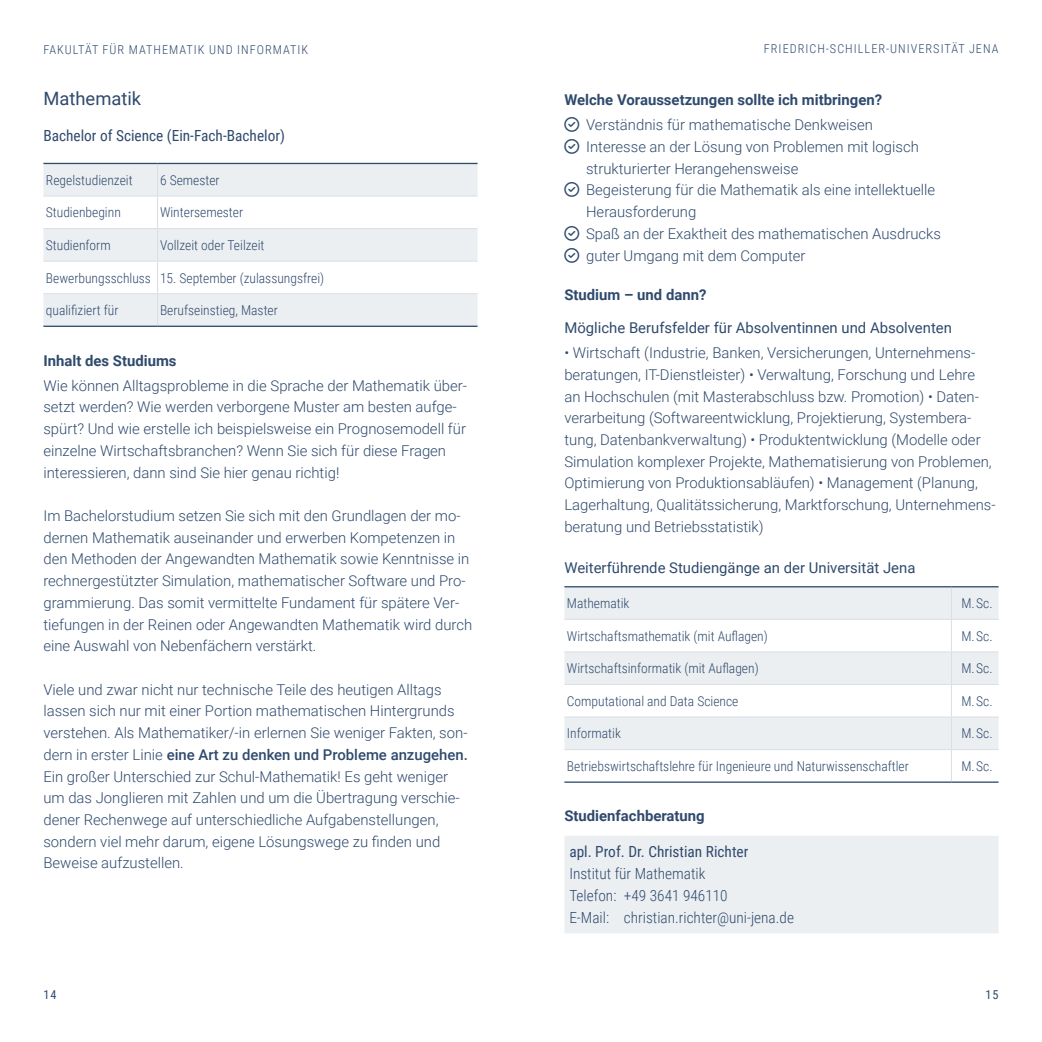
<style>
.page{position:relative;width:1042px;height:1042px;background:#fff}
.page>*{position:absolute;margin:0;border:0;box-sizing:border-box;transform-origin:0 0}
.h3_idx{font:18.38px "Roboto";color:#2f4a6d}
.p_address_4rows{font:300 15.4px/21.7px "Roboto Condensed";color:#2f4a6d}
.p_tagline_single{font:15.4px "Roboto Condensed";color:#2f4a6d}
.t1{font:300 14.88px/21.7px "Roboto";color:#2f4a6d}
.h4_mt_0_75{font:700 14.88px "Roboto";color:#2f4a6d}
.h5_mt_0_5{font:14.88px "Roboto";color:#2f4a6d}
.h5_shifted{font:14.88px "Roboto";color:#2f4a6d}
.t2{font:300 13.65px "Roboto Condensed";color:#2f4a6d}
.t3{font:300 12.25px "Roboto Condensed";letter-spacing:.085em;color:#2f4a6d}
.t4{font:12.25px "Roboto Condensed";color:#2f4a6d}
.s1{font-weight:500}
.s2{font-weight:400}
</style>
<div class="page">
<svg style="left:43px;top:164px;width:434px;height:162px;fill:#eceff2"></svg>
<hr style="left:157px;top:164px;width:1px;height:32px;background:#dadee5">
<hr style="left:157px;top:196px;width:1px;height:32px;background:#dadee5">
<hr style="left:43px;top:228px;width:115px;height:1px;background:#dadee5">
<hr style="left:158px;top:228px;width:319px;height:1px;background:#dadee5">
<hr style="left:157px;top:229px;width:1px;height:32px;background:#dadee5">
<hr style="left:43px;top:261px;width:115px;height:1px;background:#dadee5">
<hr style="left:158px;top:261px;width:319px;height:1px;background:#dadee5">
<hr style="left:157px;top:262px;width:1px;height:31px;background:#dadee5">
<hr style="left:43px;top:293px;width:115px;height:1px;background:#dadee5">
<hr style="left:158px;top:293px;width:319px;height:1px;background:#dadee5">
<hr style="left:157px;top:294px;width:1px;height:32px;background:#dadee5">
<hr style="left:43px;top:163px;width:115px;height:1px;background:#2f4a6d">
<hr style="left:158px;top:163px;width:319px;height:1px;background:#2f4a6d">
<hr style="left:43px;top:326px;width:115px;height:1px;background:#2f4a6d">
<hr style="left:158px;top:326px;width:319px;height:1px;background:#2f4a6d">
<hr style="left:43px;top:196px;width:115px;height:1px;background:#dadee5">
<hr style="left:158px;top:196px;width:319px;height:1px;background:#dadee5">
<div style="left:564px;top:836px;width:434px;height:97px;background:#eceff2"></div>
<svg style="left:564px;top:587px;width:434px;height:162px;fill:#eceff2"></svg>
<hr style="left:951px;top:587px;width:1px;height:32px;background:#dadee5">
<hr style="left:951px;top:620px;width:1px;height:31px;background:#dadee5">
<hr style="left:564px;top:651px;width:387px;height:1px;background:#dadee5">
<hr style="left:951px;top:651px;width:47px;height:1px;background:#dadee5">
<hr style="left:951px;top:652px;width:1px;height:32px;background:#dadee5">
<hr style="left:564px;top:684px;width:387px;height:1px;background:#dadee5">
<hr style="left:951px;top:684px;width:47px;height:1px;background:#dadee5">
<hr style="left:951px;top:685px;width:1px;height:31px;background:#dadee5">
<hr style="left:564px;top:716px;width:387px;height:1px;background:#dadee5">
<hr style="left:951px;top:716px;width:47px;height:1px;background:#dadee5">
<hr style="left:951px;top:717px;width:1px;height:32px;background:#dadee5">
<hr style="left:564px;top:749px;width:387px;height:1px;background:#dadee5">
<hr style="left:951px;top:749px;width:47px;height:1px;background:#dadee5">
<hr style="left:951px;top:750px;width:1px;height:31px;background:#dadee5">
<hr style="left:564px;top:781px;width:387px;height:2px;background:#2f4a6d">
<hr style="left:951px;top:781px;width:47px;height:2px;background:#2f4a6d">
<hr style="left:564px;top:586px;width:387px;height:1px;background:#2f4a6d">
<hr style="left:951px;top:586px;width:47px;height:1px;background:#2f4a6d">
<hr style="left:564px;top:619px;width:387px;height:1px;background:#dadee5">
<hr style="left:951px;top:619px;width:47px;height:1px;background:#dadee5">
<p class="t3" style="left:43px;top:41px;width:14px">Fakult</p>
<p class="t3" style="left:85px;top:41px;width:85px">ät für Mathematik</p>
<p class="t3" style="left:209px;top:41px;width:9px">und</p>
<p class="t3" style="left:237px;top:41px;width:36px">Informatik</p>
<p class="h3_idx" style="left:43px;top:86px;width:99px">Mathematik</p>
<p class="p_tagline_single" style="left:43px;top:125px;width:243px">Bachelor of Science (Ein-Fach-Bachelor)</p>
<p class="t2" style="left:46px;top:170px;width:88px">Regelstudienzeit</p>
<p class="t2" style="left:160px;top:170px;width:61px">6 Semester</p>
<p class="t2" style="left:46px;top:203px;width:76px">Studienbeginn</p>
<p class="t2" style="left:160px;top:203px;width:85px">Wintersemester</p>
<p class="t2" style="left:46px;top:235px;width:66px">Studienform</p>
<p class="t2" style="left:160px;top:235px;width:106px">Vollzeit oder Teilzeit</p>
<p class="t2" style="left:46px;top:268px;width:107px">Bewerbungsschluss</p>
<p class="t2" style="left:160px;top:268px;width:166px">15. September (zulassungsfrei)</p>
<p class="t2" style="left:46px;top:300px;width:74px">qualifiziert für</p>
<p class="t2" style="left:160px;top:300px;width:119px">Berufseinstieg, Master</p>
<p class="h4_mt_0_75" style="left:43px;top:350px;width:135px">Inhalt des Studiums</p>
<p class="t1" style="left:43px;top:374px;width:425px">Wie können Alltagsprobleme in die Sprache der Mathematik über&shy;setzt werden? Wie werden verborgene Muster am besten aufge&shy;spürt? Und wie erstelle ich beispielsweise ein Prognosemodell für einzelne Wirtschaftsbranchen? Wenn Sie sich für diese Fragen interessieren, dann sind Sie hier genau richtig!</p>
<p class="t1" style="left:43px;top:504px;width:430px">Im Bachelorstudium setzen Sie sich mit den Grundlagen der mo&shy;dernen Mathematik auseinander und erwerben Kompetenzen in den Methoden der Angewandten Mathematik sowie Kenntnisse in rechnergestützter Simulation, mathematischer Software und Pro&shy;grammierung. Das somit vermittelte Fundament für spätere Ver&shy;tiefungen in der Reinen oder Angewandten Mathematik wird durch eine Auswahl von Nebenfächern verstärkt.</p>
<p class="t1" style="left:43px;top:678px;width:426px">Viele und zwar nicht nur technische Teile des heutigen Alltags lassen sich nur mit einer Portion mathematischen Hintergrunds verstehen. Als Mathematiker/-in erlernen Sie weniger Fakten, son&shy;dern in erster Linie <span class="s1">eine Art zu denken und Probleme anzugehen.<br></span>Ein großer Unterschied zur Schul-Mathematik! Es geht weniger um das Jonglieren mit Zahlen und um die Übertragung verschie&shy;dener Rechenwege auf unterschiedliche Aufgabenstellungen, sondern viel mehr darum, eigene Lösungswege zu finden und Beweise aufzustellen.</p>
<p class="t3" style="left:764px;top:40px;width:236px">FRIEDRICH-SCHILLER-UNIVERSITÄT JENA</p>
<h4 class="h4_mt_0_75" style="left:564px;top:89px;width:319px">Welche Voraussetzungen sollte ich mitbringen?</h4>
<p class="t1" style="left:586px;top:114px;width:288px">Verständnis für mathematische Denkweisen</p>
<p class="t1" style="left:586px;top:135px;width:334px">Interesse an der Lösung von Problemen mit logisch strukturierter Herangehensweise</p>
<p class="t1" style="left:586px;top:179px;width:351px">Begeisterung für die Mathematik als eine intellektuelle<br>Herausforderung</p>
<p class="t1" style="left:586px;top:222px;width:356px">Spaß an der Exaktheit des mathematischen Ausdrucks</p>
<p class="t1" style="left:586px;top:244px;width:221px">guter Umgang mit dem Computer</p>
<h4 class="h4_mt_0_75" style="left:564px;top:285px;width:143px">Studium – und dann?</h4>
<p class="h5_mt_0_5" style="left:564px;top:317px;width:389px">Mögliche Berufsfelder für Absolventinnen und Absolventen</p>
<p class="t1" style="left:564px;top:341px;width:433px">• Wirtschaft (Industrie, Banken, Versicherungen, Unternehmens&shy;beratungen, IT-Dienstleister) • Verwaltung, Forschung und Lehre<br>an Hochschulen (mit Masterabschluss bzw. Promotion) • Daten&shy;verarbeitung (Softwareentwicklung, Projektierung, Systembera&shy;tung, Datenbankverwaltung) • Produktentwicklung (Modelle oder Simulation komplexer Projekte, Mathematisierung von Problemen, Optimierung von Produktionsabläufen) • Management (Planung, Lagerhaltung, Qualitätssicherung, Marktforschung, Unternehmens&shy;beratung und Betriebsstatistik)</p>
<p class="h5_shifted" style="left:564px;top:557px;width:353px">Weiterführende Studiengänge an der Universität Jena</p>
<p class="t2" style="left:567px;top:594px;width:64px">Mathematik</p>
<p class="t2" style="left:961px;top:594px;width:33px">M. Sc.</p>
<p class="t2" style="left:567px;top:626px;width:202px">Wirtschaftsmathematik (mit Auflagen)</p>
<p class="t2" style="left:961px;top:626px;width:33px">M. Sc.</p>
<p class="t2" style="left:567px;top:659px;width:193px">Wirtschaftsinformatik (mit Auflagen)</p>
<p class="t2" style="left:961px;top:659px;width:33px">M. Sc.</p>
<p class="t2" style="left:567px;top:691px;width:173px">Computational and Data Science</p>
<p class="t2" style="left:961px;top:691px;width:33px">M. Sc.</p>
<p class="t2" style="left:567px;top:724px;width:56px">Informatik</p>
<p class="t2" style="left:961px;top:724px;width:33px">M. Sc.</p>
<p class="t2" style="left:567px;top:756px;width:343px">Betriebswirtschaftslehre für Ingenieure und Naturwissenschaftler</p>
<p class="t2" style="left:961px;top:756px;width:33px">M. Sc.</p>
<p class="h4_mt_0_75" style="left:564px;top:805px;width:142px">Studienfachberatung</p>
<p class="p_address_4rows" style="left:569px;top:840px;width:226px"><span class="s2">apl. Prof. Dr. Christian Richter<br></span>Institut für Mathematik<br>Telefon: +49 3641 946110<br>E-Mail: christian.richter@uni-jena.de</p>
<p class="t4" style="left:43px;top:985px;width:15px">14</p>
<p class="t4" style="left:985px;top:985px;width:15px">15</p>
</div>
